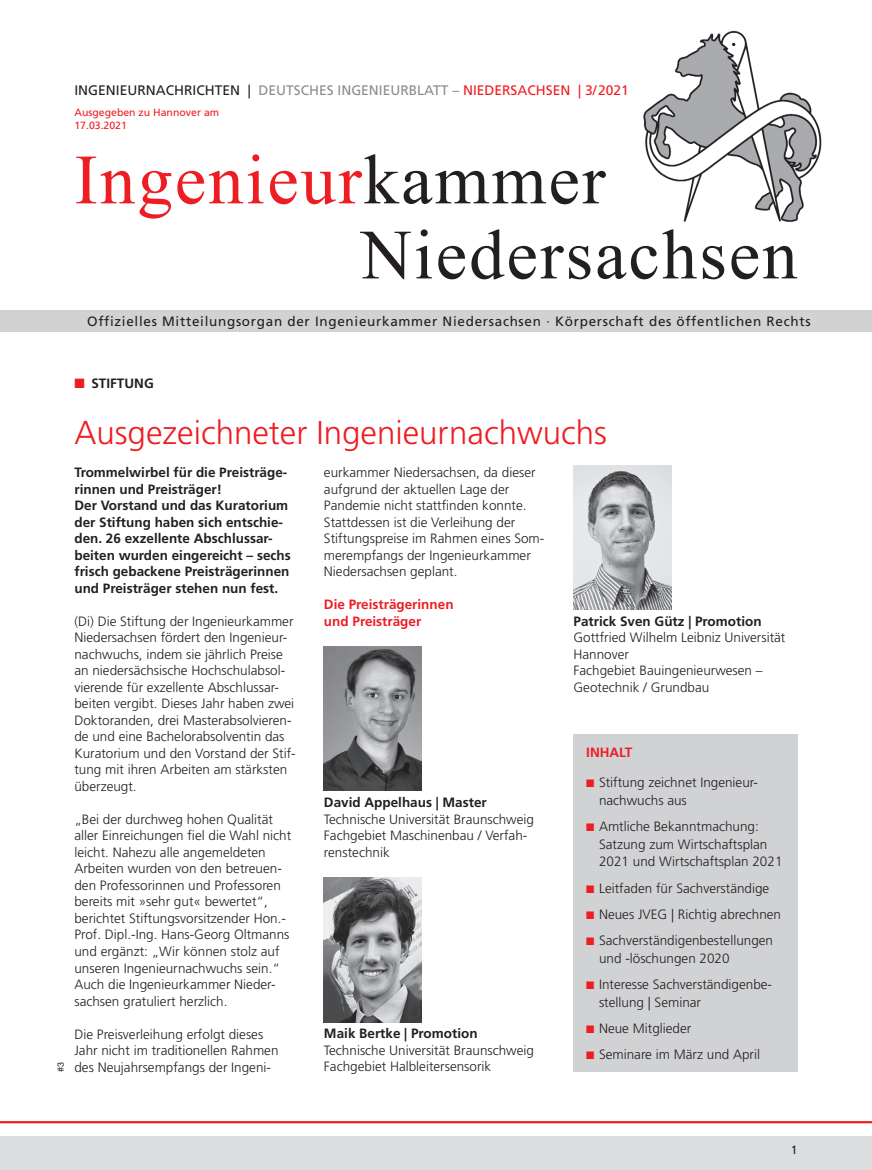
<style>
.page{position:relative;width:872px;height:1170px;background:#fff}
.page>*{position:absolute;margin:0;border:0;box-sizing:border-box;transform-origin:0 0}
.t1{font:70.5px/75px "Times New Roman";letter-spacing:.03em;color:#231f20}
.t2{font:300 33px "Frutiger LT Std";color:#ee1d23}
.t3{font:13.8px "Frutiger LT Std";color:#8a8c8f}
.t4{font:300 13.5px/16.5px "Frutiger LT Std";color:#231f20}
.t5{font:700 13.5px/16.5px "Frutiger LT Std";color:#231f20}
.t6{font:13.5px "Frutiger LT Std";letter-spacing:.05em;color:#231f20}
.t7{font:700 13.5px/16.5px "Frutiger LT Std";color:#ee1d23}
.t8{font:12px "Frutiger LT Std";color:#231f20}
.t9{font:10.5px/13.5px "Frutiger LT Std";color:#ee1d23}
.t10{font:9px "Helvetica Neue LT Std";color:#231f20}
.s1{color:#231f20}
.s2{color:#ee1d23}
</style>
<div class="page">
<div style="left:0;top:1135px;width:872px;height:34px;background:#dcdddf"></div>
<hr style="left:0;top:1120px;width:872px;height:3px;background:#ee1d23">
<img style="left:643px;top:30px;width:179px;height:192px">
<div style="left:0;top:310px;width:872px;height:22px;background:#d1d2d4"></div>
<div style="left:573px;top:733px;width:224px;height:338px;background:#d1d2d4"></div>
<img style="left:324px;top:646px;width:98px;height:145px">
<img style="left:573px;top:465px;width:98px;height:144px">
<img style="left:324px;top:877px;width:98px;height:145px">
<p class="t3" style="left:74px;top:82px;width:556px"><span class="s1">INGENIEURNACHRICHTEN |</span> DEUTSCHES INGENIEURBLATT – <span class="s2">NIEDERSACHSEN | 3/2021</span></p>
<p class="t9" style="left:74px;top:105px;width:146px">Ausgegeben zu Hannover am<br>17.03.2021</p>
<h1 class="t1" style="left:361px;top:140px;width:438px;text-indent:-286px"><span class="s2">Ingenieur</span>kammer<br>Niedersachsen</h1>
<p class="t6" style="left:87px;top:313px;width:725px">Offizielles Mitteilungsorgan der Ingenieurkammer Niedersachsen · Körperschaft des öffentlichen Rechts</p>
<p class="t10" style="left:55px;top:1071px;width:12px;rotate:-90deg">#3</p>
<p class="t5" style="left:74px;top:375px;width:81px"><span class="s2">■</span> STIFTUNG</p>
<h2 class="t2" style="left:74px;top:414px;width:534px">Ausgezeichneter Ingenieurnachwuchs</h2>
<p class="t5" style="left:74px;top:464px;width:218px">Trommelwirbel für die Preisträge&shy;rinnen und Preisträger!<br>Der Vorstand und das Kuratorium der Stiftung haben sich entschie&shy;den. 26 exzellente Abschlussar&shy;beiten wurden eingereicht – sechs frisch gebackene Preisträgerinnen und Preisträger stehen nun fest.</p>
<p class="t4" style="left:74px;top:613px;width:223px">(Di) Die Stiftung der Ingenieurkammer Niedersachsen fördert den Ingenieur&shy;nachwuchs, indem sie jährlich Preise an niedersächsische Hochschulabsol&shy;vierende für exzellente Abschlussar&shy;beiten vergibt. Dieses Jahr haben zwei Doktoranden, drei Masterabsolvieren&shy;de und eine Bachelorabsolventin das Kuratorium und den Vorstand der Stif&shy;tung mit ihren Arbeiten am stärksten überzeugt.</p>
<p class="t4" style="left:74px;top:811px;width:218px">„Bei der durchweg hohen Qualität aller Einreichungen fiel die Wahl nicht leicht. Nahezu alle angemeldeten Arbeiten wurden von den betreuen&shy;den Professorinnen und Professoren bereits mit »sehr gut« bewertet“, berichtet Stiftungsvorsitzender Hon.- Prof. Dipl.-Ing. Hans-Georg Oltmanns und ergänzt: „Wir können stolz auf unseren Ingenieurnachwuchs sein.“ Auch die Ingenieurkammer Nieder&shy;sachsen gratuliert herzlich.</p>
<p class="t4" style="left:74px;top:1025px;width:206px">Die Preisverleihung erfolgt dieses<br>Jahr nicht im traditionellen Rahmen des Neujahrsempfangs der Ingeni-</p>
<p class="t4" style="left:324px;top:464px;width:222px">eurkammer Niedersachsen, da dieser aufgrund der aktuellen Lage der Pandemie nicht stattfinden konnte.<br>Stattdessen ist die Verleihung der Stiftungspreise im Rahmen eines Som&shy;merempfangs der Ingenieurkammer Niedersachsen geplant.</p>
<p class="t7" style="left:324px;top:596px;width:131px">Die Preisträgerinnen und Preisträger</p>
<p class="t5" style="left:573px;top:612px;width:190px">Patrick Sven Gütz | Promotion</p>
<p class="t4" style="left:573px;top:629px;width:213px">Gottfried Wilhelm Leibniz Universität<br>Hannover<br>Fachgebiet Bauingenieurwesen –<br>Geotechnik / Grundbau</p>
<p class="t7" style="left:586px;top:743px;width:48px">INHALT</p>
<p class="t4" style="left:599px;top:773px;width:161px;line-height:17.7px;text-indent:-13px"><span class="s2">■</span> Stiftung zeichnet Ingenieur&shy;nachwuchs aus</p>
<p class="t4" style="left:599px;top:817px;width:185px;line-height:17.7px;text-indent:-13px"><span class="s2">■</span> Amtliche Bekanntmachung:<br>Satzung zum Wirtschaftsplan<br>2021 und Wirtschaftsplan 2021</p>
<p class="t4" style="left:586px;top:879px;width:185px"><span class="s2">■</span> Leitfaden für Sachverständige</p>
<p class="t4" style="left:586px;top:906px;width:196px"><span class="s2">■</span> Neues JVEG | Richtig abrechnen</p>
<p class="t4" style="left:599px;top:931px;width:176px;line-height:17.7px;text-indent:-13px"><span class="s2">■</span> Sachverständigenbestellungen und -löschungen 2020</p>
<p class="t4" style="left:599px;top:975px;width:175px;line-height:17.7px;text-indent:-13px"><span class="s2">■</span> Interesse Sachverständigenbe&shy;stellung | Seminar</p>
<p class="t4" style="left:586px;top:1019px;width:107px"><span class="s2">■</span> Neue Mitglieder</p>
<p class="t4" style="left:586px;top:1046px;width:175px"><span class="s2">■</span> Seminare im März und April</p>
<p class="t5" style="left:324px;top:794px;width:164px">David Appelhaus | Master</p>
<p class="t4" style="left:324px;top:811px;width:212px">Technische Universität Braunschweig<br>Fachgebiet Maschinenbau / Verfah&shy;renstechnik</p>
<p class="t5" style="left:324px;top:1025px;width:155px">Maik Bertke | Promotion</p>
<p class="t4" style="left:324px;top:1042px;width:212px">Technische Universität Braunschweig<br>Fachgebiet Halbleitersensorik</p>
<p class="t8" style="left:791px;top:1142px;width:8px">1</p>
</div>
